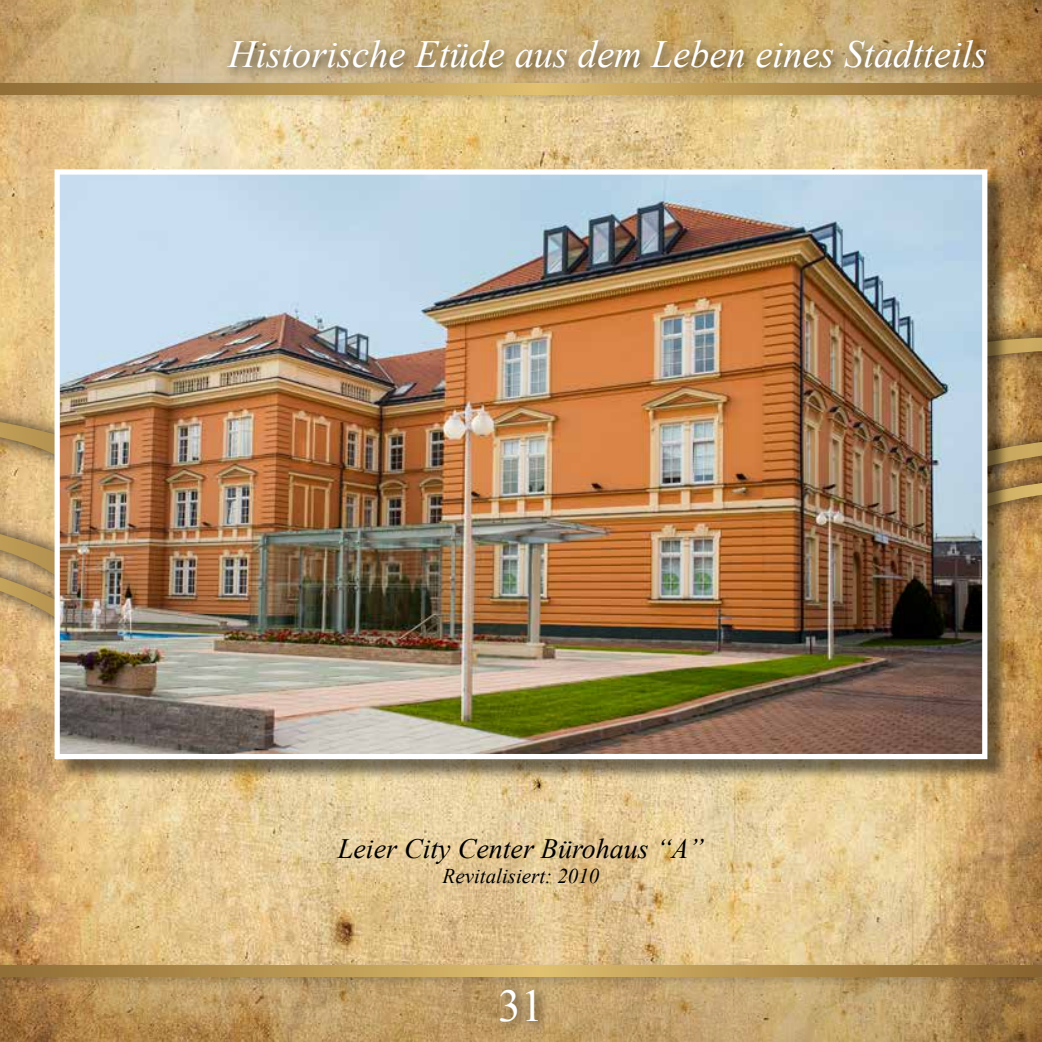
<style>
.page{position:relative;width:1042px;height:1042px;background:#fff}
.page>*{position:absolute;margin:0;border:0;box-sizing:border-box;transform-origin:0 0}
.t1{font:45.5px "Times New Roman";color:#fff}
.t2{font:italic 38.5px "Times New Roman";color:#fff}
.t3{font:italic 28px "Times New Roman";color:#000}
.t4{font:italic 21px "Times New Roman";color:#000}
</style>
<div class="page">
<img style="left:0;top:108px;width:1042px;height:852px">
<svg style="left:0;top:0;width:1042px;height:78px;background:#c9aa74"></svg>
<svg style="left:0;top:990px;width:1042px;height:52px;background:#b9955e"></svg>
<div style="left:0;top:78px;width:1042px;height:30px;background:#000;opacity:.2"></div>
<svg style="left:0;top:83px;width:1042px;height:12px;background:#b3914f"></svg>
<div style="left:0;top:960px;width:1042px;height:30px;background:#000;opacity:.2"></div>
<svg style="left:0;top:965px;width:1042px;height:11px;background:#b3914f"></svg>
<svg style="left:1009px;top:602px;width:33px;height:42px"></svg>
<svg style="left:1009px;top:536px;width:33px;height:51px;background:#cd9c57"></svg>
<svg style="left:1009px;top:332px;width:33px;height:188px;background:#b0874a"></svg>
<svg style="left:0;top:612px;width:55px;height:108px;background:#d9b27a"></svg>
<div style="left:0;top:397px;width:269px;height:215px;background:#000;opacity:.75"></div>
<svg style="left:0;top:408px;width:55px;height:188px;background:#caa971"></svg>
<div style="left:222px;top:34px;width:777px;height:48px;background:#000;opacity:.75"></div>
<div style="left:494px;top:983px;width:56px;height:52px;background:#000;opacity:.75"></div>
<div style="left:57px;top:172px;width:952px;height:609px;background:#000;opacity:.5"></div>
<img style="left:61px;top:175px;width:920px;height:578px">
<div style="left:55px;top:169px;width:932px;height:590px;border:5px solid #fff"></div>
<p class="t2" style="left:228px;top:28px;width:761px">Historische Etüde aus dem Leben eines Stadtteils</p>
<p class="t3" style="left:338px;top:829px;width:368px">Leier City Center Bürohaus ‘‘A”</p>
<p class="t4" style="left:442px;top:862px;width:158px">Revitalisiert: 2010</p>
<p class="t1" style="left:498px;top:975px;width:47px">31</p>
</div>
